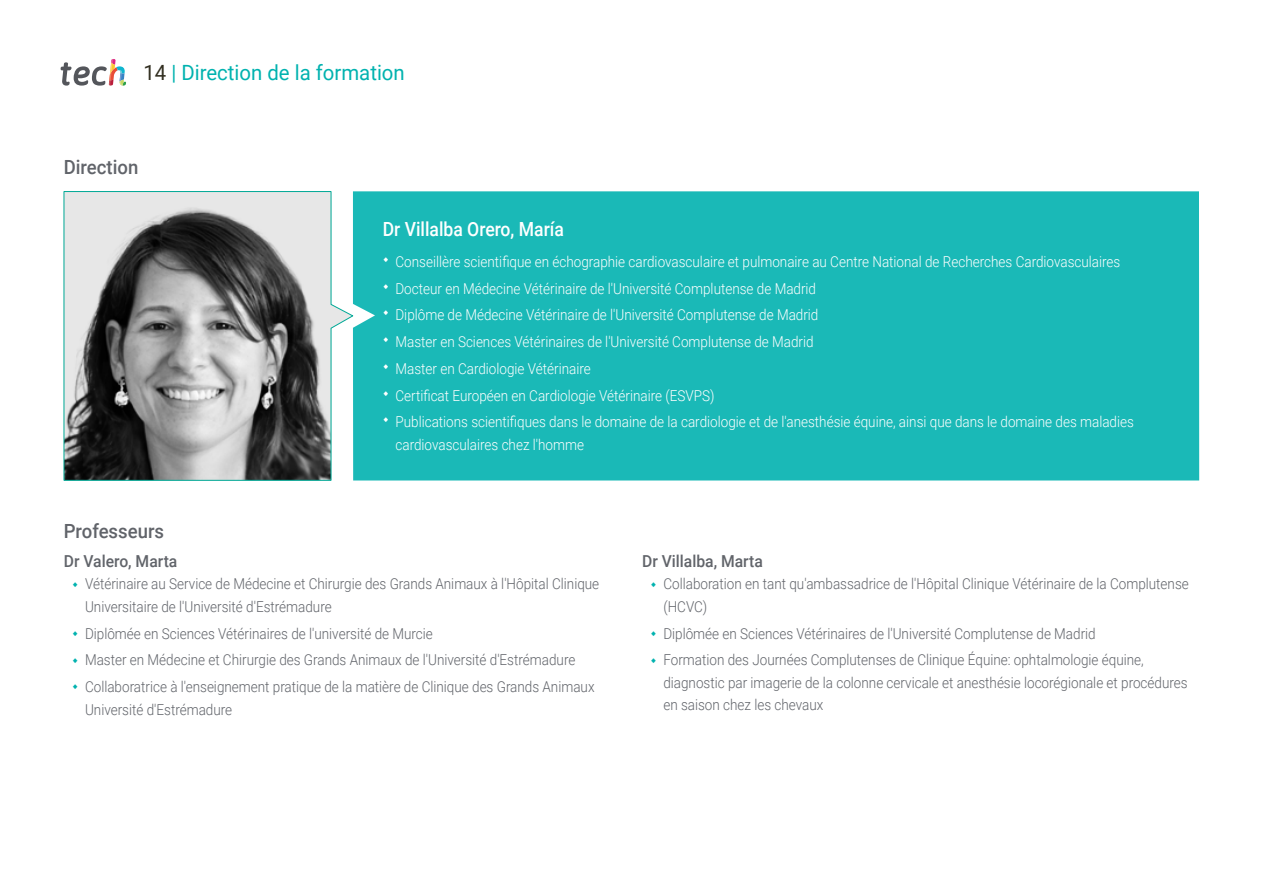
<style>
.page{position:relative;width:1263px;height:893px;background:#fff}
.page>*{position:absolute;margin:0;border:0;box-sizing:border-box;transform-origin:0 0}
.t1{font:21px "Roboto";color:#00b2af}
.t2{font:500 19.5px "Roboto";color:#fff;scale:.9 1}
.t3{font:500 19.5px "Roboto";color:#61646a;scale:.95 1}
.t4{font:500 16.5px "Roboto";color:#61646a;scale:.95 1}
.t5{font:300 15px/22.5px "Roboto";color:#61646a;scale:.9 1}
.t6{font:300 15px/26.7px "Roboto";color:#fff;scale:.9 1}
.s1{color:#312e20}
</style>
<div class="page">
<svg style="left:61px;top:59px;width:65px;height:27px"></svg>
<div style="left:354px;top:191px;width:845px;height:289px;background:#1ab9b7"></div>
<svg style="left:64px;top:191px;width:290px;height:290px;background:#8f9292"></svg>
<svg style="left:384px;top:257px;width:4px;height:5px"></svg>
<svg style="left:384px;top:284px;width:4px;height:5px"></svg>
<svg style="left:384px;top:310px;width:4px;height:5px"></svg>
<svg style="left:384px;top:337px;width:4px;height:5px"></svg>
<svg style="left:384px;top:364px;width:4px;height:5px"></svg>
<svg style="left:384px;top:391px;width:4px;height:5px"></svg>
<svg style="left:384px;top:417px;width:4px;height:5px"></svg>
<h1 class="t1" style="left:144px;top:57px;width:263px"><span class="s1">14</span> | Direction de la formation</h1>
<h2 class="t3" style="left:64px;top:154px;width:80px">Direction</h2>
<h2 class="t2" style="left:383px;top:215px;width:203px">Dr Villalba Orero, María</h2>
<p class="t6" style="left:395px;top:247px;width:822px">Conseillère scientifique en échographie cardiovasculaire et pulmonaire au Centre National de Recherches Cardiovasculaires Docteur en Médecine Vétérinaire de l'Université Complutense de Madrid<br>Diplôme de Médecine Vétérinaire de l'Université Complutense de Madrid<br>Master en Sciences Vétérinaires de l'Université Complutense de Madrid<br>Master en Cardiologie Vétérinaire<br>Certificat Européen en Cardiologie Vétérinaire (ESVPS)<br>Publications scientifiques dans le domaine de la cardiologie et de l'anesthésie équine, ainsi que dans le domaine des maladies</p>
<p class="t6" style="left:395px;top:431px;width:211px">cardiovasculaires chez l'homme</p>
<h2 class="t3" style="left:64px;top:517px;width:107px">Professeurs</h2>
<p class="t4" style="left:64px;top:550px;width:121px">Dr Valero, Marta</p>
<p class="t5" style="left:85px;top:572px;width:573px">Vétérinaire au Service de Médecine et Chirurgie des Grands Animaux à l'Hôpital Clinique<br>Universitaire de l'Université d'Estrémadure</p>
<p class="t5" style="left:85px;top:619px;width:568px;line-height:26.7px">Diplômée en Sciences Vétérinaires de l'université de Murcie<br>Master en Médecine et Chirurgie des Grands Animaux de l'Université d'Estrémadure<br>Collaboratrice à l'enseignement pratique de la matière de Clinique des Grands Animaux</p>
<p class="t5" style="left:85px;top:697px;width:165px">Université d'Estrémadure</p>
<p class="t4" style="left:642px;top:550px;width:129px">Dr Villalba, Marta</p>
<p class="t5" style="left:663px;top:572px;width:585px">Collaboration en tant qu'ambassadrice de l'Hôpital Clinique Vétérinaire de la Complutense (HCVC)</p>
<p class="t5" style="left:663px;top:619px;width:535px;line-height:26.7px">Diplômée en Sciences Vétérinaires de l'Université Complutense de Madrid<br>Formation des Journées Complutenses de Clinique Équine: ophtalmologie équine,</p>
<p class="t5" style="left:663px;top:671px;width:584px">diagnostic par imagerie de la colonne cervicale et anesthésie locorégionale et procédures en saison chez les chevaux</p>
</div>
